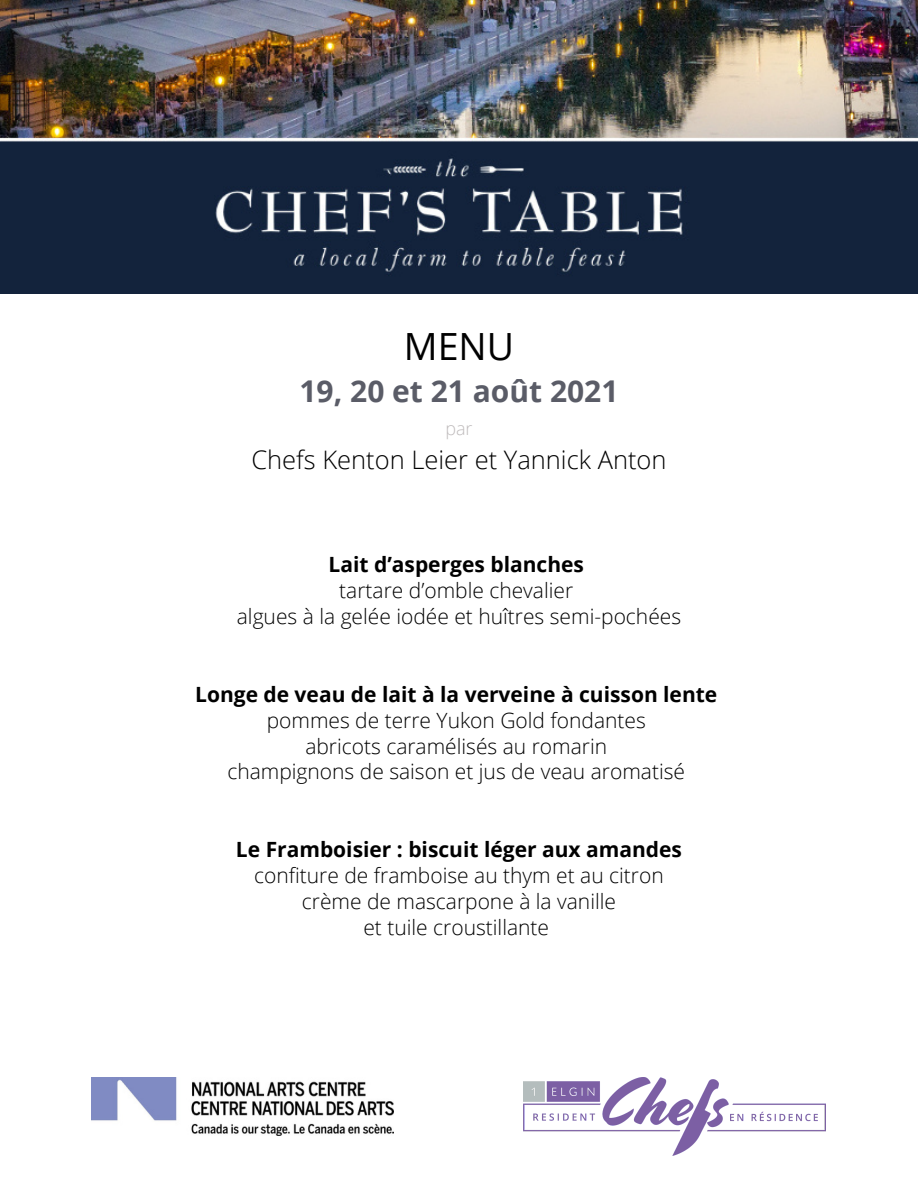
<style>
.page{position:relative;width:918px;height:1188px;background:#fff}
.page>*{position:absolute;margin:0;border:0;box-sizing:border-box;transform-origin:0 0}
.t1{font:37.5px "Open Sans";color:#000}
.t2{font:700 30px "Open Sans";color:#5a5c67}
.t3{font:300 25.5px "Open Sans";color:#000}
.t4{font:300 21px "Open Sans";color:#000}
.t5{font:700 21px "Open Sans";color:#000}
.t6{font:300 18px "Open Sans";color:#bfbbbc}
</style>
<div class="page">
<img style="left:0;top:0;width:918px;height:293px">
<img style="left:92px;top:1077px;width:301px;height:59px">
<img style="left:523px;top:1077px;width:303px;height:79px">
<p class="t1" style="left:404px;top:320px;width:112px">MENU</p>
<p class="t2" style="left:300px;top:370px;width:320px">19, 20 et 21 août 2021</p>
<p class="t6" style="left:445px;top:415px;width:29px">par</p>
<p class="t3" style="left:251px;top:442px;width:417px">Chefs Kenton Leier et Yannick Anton</p>
<p class="t5" style="left:329px;top:550px;width:257px">Lait d’asperges blanches</p>
<p class="t4" style="left:339px;top:576px;width:235px">tartare d’omble chevalier</p>
<p class="t4" style="left:237px;top:602px;width:446px">algues à la gelée iodée et huîtres semi-pochées</p>
<p class="t5" style="left:195px;top:679px;width:524px">Longe de veau de lait à la verveine à cuisson lente</p>
<p class="t4" style="left:267px;top:705px;width:381px">pommes de terre Yukon Gold fondantes</p>
<p class="t4" style="left:305px;top:731px;width:303px">abricots caramélisés au romarin</p>
<p class="t4" style="left:227px;top:757px;width:459px">champignons de saison et jus de veau aromatisé</p>
<p class="t5" style="left:236px;top:835px;width:448px">Le Framboisier : biscuit léger aux amandes</p>
<p class="t4" style="left:254px;top:861px;width:411px">confiture de framboise au thym et au citron</p>
<p class="t4" style="left:302px;top:886px;width:316px">crème de mascarpone à la vanille</p>
<p class="t4" style="left:363px;top:912px;width:187px">et tuile croustillante</p>
</div>
